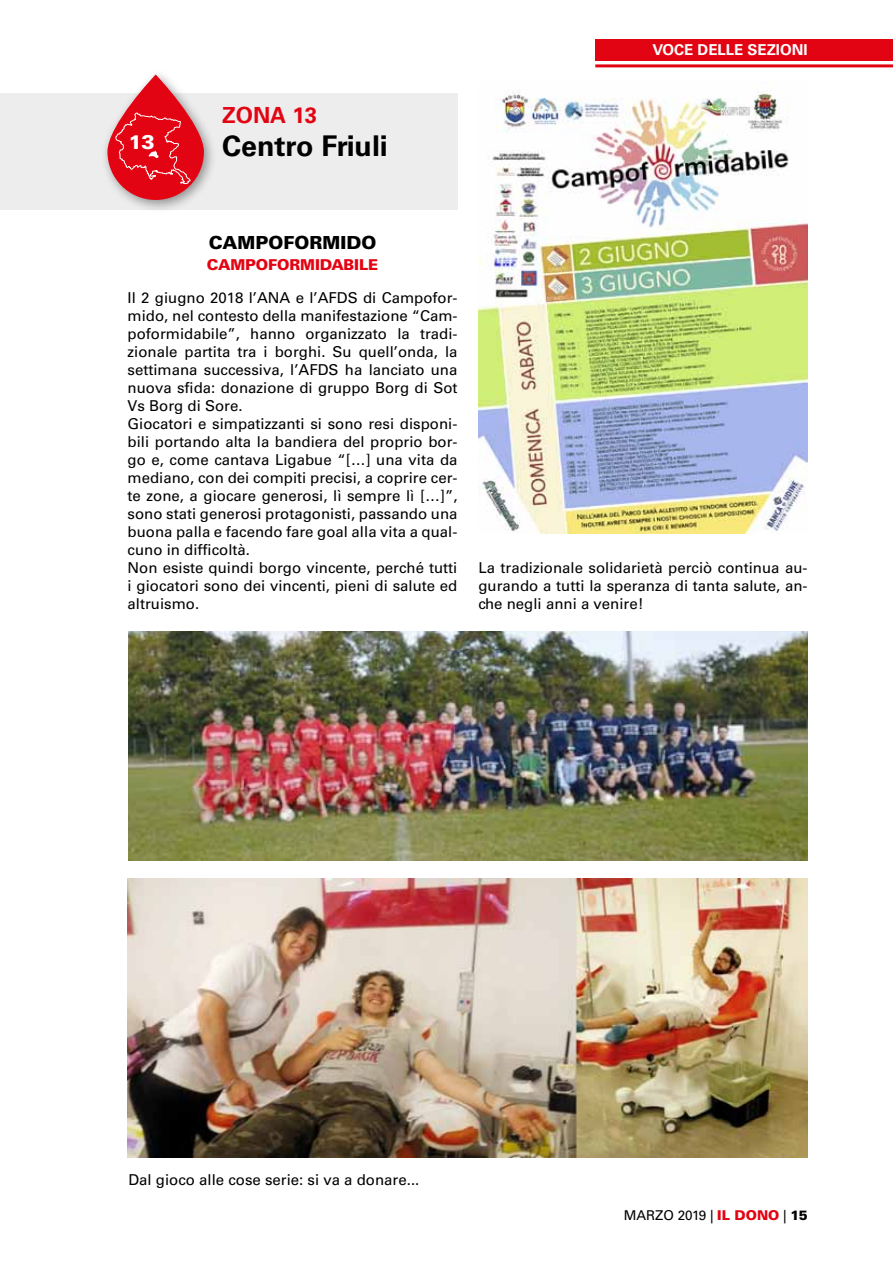
<style>
.page{position:relative;width:893px;height:1263px;background:#fff}
.page>*{position:absolute;margin:0;border:0;box-sizing:border-box;transform-origin:0 0}
.t1{font:700 28.5px "Univers LT Std";color:#000}
.t2{font:700 22.2px "Univers LT Std";color:#e30413}
.t3{font:900 19.65px "Univers LT Std";color:#fff}
.t4{font:900 18px "Univers LT Std";color:#000}
.t5{font:15px/18px "Univers LT Std";color:#000;text-align:justify}
.t6{font:700 15px "Univers LT Std";color:#fff}
.t7{font:900 15px "Univers LT Std";color:#e30413}
.t8{font:13.5px "Univers LT Std";color:#000}
.s1{font-weight:900;color:#e30413}
.s2{font-weight:900}
</style>
<div class="page">
<div style="left:595px;top:39px;width:298px;height:22px;background:#e30413"></div>
<hr style="left:595px;top:64px;width:298px;height:3px;background:#e30413">
<img style="left:128px;top:631px;width:680px;height:230px">
<img style="left:128px;top:879px;width:680px;height:279px">
<div style="left:0;top:93px;width:457px;height:117px;background:#ededed"></div>
<img style="left:478px;top:90px;width:330px;height:444px">
<img style="left:104px;top:128px;width:109px;height:81px">
<svg style="left:107px;top:74px;width:97px;height:126px;fill:#e30413"></svg>
<svg style="left:115px;top:112px;width:76px;height:75px;background:#e41b28"></svg>
<h3 class="t3" style="left:129px;top:130px;width:27px">13</h3>
<h2 class="t2" style="left:222px;top:102px;width:96px">ZONA 13</h2>
<h1 class="t1" style="left:222px;top:129px;width:167px">CENTRO FRIULI</h1>
<p class="t6" style="left:652px;top:41px;width:21px">VOCE</p>
<p class="t6" style="left:697px;top:41px;width:10px">DELLE</p>
<p class="t6" style="left:748px;top:41px;width:37px">SEZIONI</p>
<p class="t4" style="left:209px;top:231px;width:169px">CAMPOFORMIDO</p>
<p class="t7" style="left:207px;top:255px;width:12px">CAMPOFORMIDABILE</p>
<p class="t5" style="left:128px;top:288px;width:331px;text-align:left">Il 2 giugno 2018 l’ANA e l’AFDS di Campofor&shy;mido, nel contesto della manifestazione “Cam&shy;poformidabile”, hanno organizzato la tradi&shy;zionale partita tra i borghi. Su quell’onda, la settimana successiva, l’AFDS ha lanciato una nuova sfida: donazione di gruppo Borg di Sot Vs Borg di Sore.<br>Giocatori e simpatizzanti si sono resi disponi&shy;bili portando alta la bandiera del proprio bor&shy;go e, come cantava Ligabue “[…] una vita da mediano, con dei compiti precisi, a coprire cer&shy;te zone, a giocare generosi, lì sempre lì […]”, sono stati generosi protagonisti, passando una buona palla e facendo fare goal alla vita a qual&shy;cuno in difficoltà.<br>Non esiste quindi borgo vincente, perché tutti i giocatori sono dei vincenti, pieni di salute ed altruismo.</p>
<p class="t5" style="left:478px;top:558px;width:331px">La tradizionale solidarietà perciò continua au&shy;gurando a tutti la speranza di tanta salute, an&shy;che negli anni a venire!</p>
<p class="t5" style="left:128px;top:1170px;width:292px">Dal gioco alle cose serie: si va a donare...</p>
<p class="t8" style="left:624px;top:1207px;width:186px">MARZO 2019 | <span class="s1">IL DONO</span> | <span class="s2">15</span></p>
</div>
